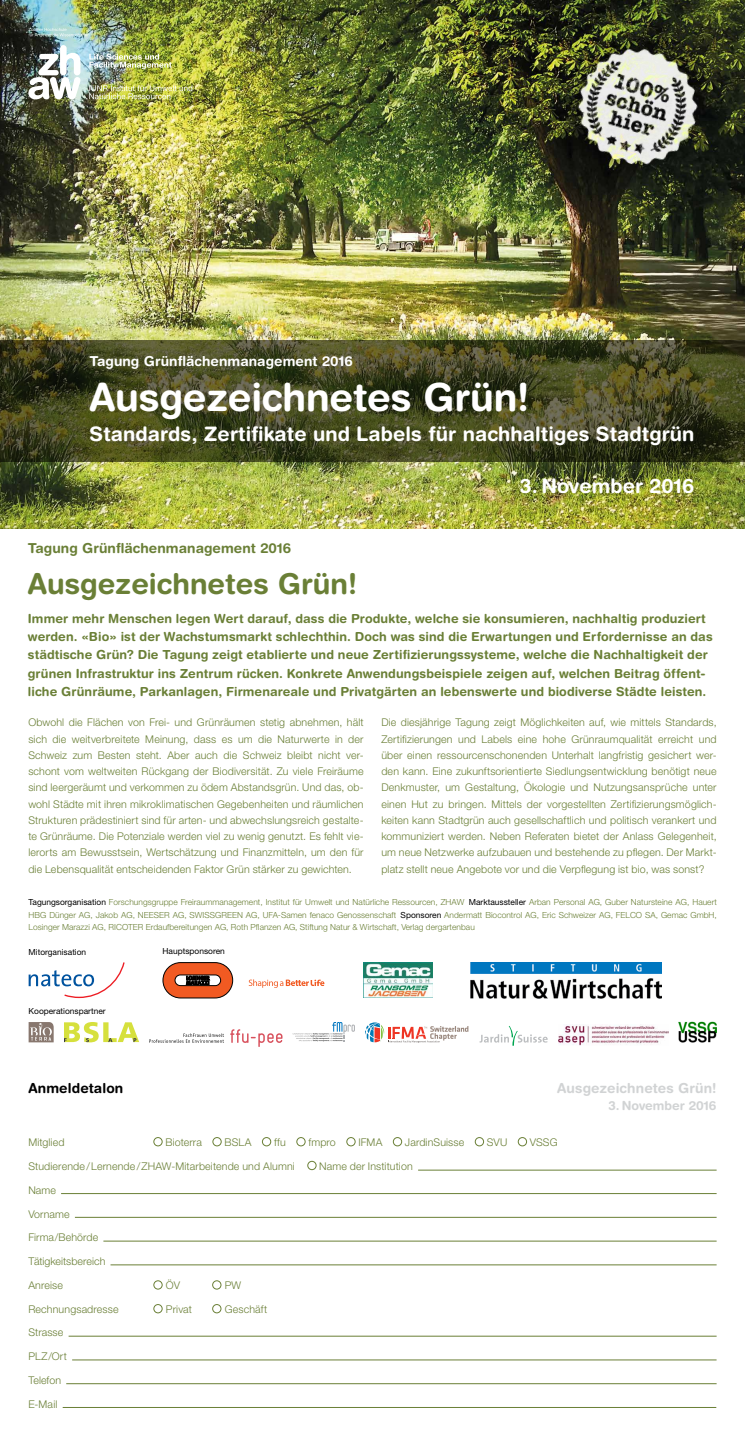
<style>
.page{position:relative;width:745px;height:1436px;background:#fff}
.page>*{position:absolute;margin:0;border:0;box-sizing:border-box;transform-origin:0 0}
.t1{font:700 38.75px "Helvetica Rounded LT Std";letter-spacing:-.005em;color:#fff}
.t2{font:700 28.75px "Helvetica Rounded LT Std";color:#6a7f36}
.t3{font:700 20px "Helvetica Rounded LT Std";letter-spacing:.005em;color:#fff}
.t4{font:700 13.75px "Helvetica Rounded LT Std";letter-spacing:.005em;color:#6a7f36}
.t5{font:700 13.75px "Helvetica Rounded LT Std";letter-spacing:.005em;color:#fff}
.t6{font:700 13.75px "Helvetica Rounded LT Std";letter-spacing:.01em;color:#d1d3d4}
.t7{font:700 13.75px "Helvetica Rounded LT Std";letter-spacing:.01em;color:#000}
.t8{font:700 12.5px/18.1px "Helvetica Rounded LT Std";letter-spacing:.01em;color:#6a7f36}
.t9{font:700 12.5px "Helvetica Rounded LT Std";color:#d1d3d4}
.t10{font:300 10.62px/16.2px "Helvetica Neue LT Pro";letter-spacing:.01em;color:#6a7f36;text-align:justify}
.t11{font:300 8.38px/12.2px "Helvetica Neue LT Pro";letter-spacing:.005em;color:#6a7f36;text-align:justify}
.t12{font:8.38px "Helvetica Neue LT Pro";color:#000}
.s1{font-weight:400;color:#000}
</style>
<div class="page">
<svg style="left:149px;top:1033px;width:75px;height:9px"></svg>
<svg style="left:230px;top:1029px;width:52px;height:17px"></svg>
<img style="left:0;top:0;width:744px;height:528px">
<svg style="left:0;top:340px;width:744px;height:122px;background:#434522"></svg>
<div style="left:153px;top:1136px;width:9px;height:9px;border:1px solid #6a7f36;border-radius:50%"></div>
<div style="left:212px;top:1136px;width:9px;height:9px;border:1px solid #6a7f36;border-radius:50%"></div>
<div style="left:262px;top:1136px;width:9px;height:9px;border:1px solid #6a7f36;border-radius:50%"></div>
<div style="left:296px;top:1136px;width:9px;height:9px;border:1px solid #6a7f36;border-radius:50%"></div>
<div style="left:346px;top:1136px;width:9px;height:9px;border:1px solid #6a7f36;border-radius:50%"></div>
<div style="left:393px;top:1136px;width:8px;height:9px;border:1px solid #6a7f36;border-radius:50%"></div>
<div style="left:474px;top:1136px;width:9px;height:9px;border:1px solid #6a7f36;border-radius:50%"></div>
<div style="left:517px;top:1136px;width:9px;height:9px;border:1px solid #6a7f36;border-radius:50%"></div>
<div style="left:307px;top:1160px;width:9px;height:9px;border:1px solid #6a7f36;border-radius:50%"></div>
<hr style="left:418px;top:1169px;width:298px;height:1px;background:#6a7f36">
<hr style="left:61px;top:1193px;width:655px;height:1px;background:#6a7f36">
<hr style="left:75px;top:1216px;width:641px;height:1px;background:#6a7f36">
<hr style="left:103px;top:1240px;width:613px;height:1px;background:#6a7f36">
<hr style="left:110px;top:1264px;width:606px;height:1px;background:#6a7f36">
<div style="left:153px;top:1280px;width:9px;height:9px;border:1px solid #6a7f36;border-radius:50%"></div>
<div style="left:212px;top:1280px;width:9px;height:9px;border:1px solid #6a7f36;border-radius:50%"></div>
<div style="left:153px;top:1303px;width:9px;height:9px;border:1px solid #6a7f36;border-radius:50%"></div>
<div style="left:212px;top:1303px;width:9px;height:9px;border:1px solid #6a7f36;border-radius:50%"></div>
<hr style="left:69px;top:1335px;width:647px;height:1px;background:#6a7f36">
<hr style="left:72px;top:1359px;width:644px;height:1px;background:#6a7f36">
<hr style="left:66px;top:1383px;width:650px;height:1px;background:#6a7f36">
<hr style="left:63px;top:1406px;width:652px;height:1px;background:#6a7f36">
<img style="left:28px;top:28px;width:164px;height:71px">
<img style="left:556px;top:29px;width:160px;height:159px">
<img style="left:678px;top:1021px;width:38px;height:21px">
<svg style="left:292px;top:1022px;width:62px;height:19px"></svg>
<svg style="left:29px;top:1022px;width:25px;height:20px"></svg>
<svg style="left:365px;top:1022px;width:103px;height:20px"></svg>
<svg style="left:64px;top:1022px;width:75px;height:20px"></svg>
<img style="left:470px;top:962px;width:191px;height:36px">
<svg style="left:479px;top:1026px;width:68px;height:19px"></svg>
<img style="left:558px;top:1024px;width:109px;height:20px">
<svg style="left:29px;top:962px;width:96px;height:35px"></svg>
<img style="left:363px;top:962px;width:69px;height:35px">
<svg style="left:248px;top:979px;width:76px;height:8px"></svg>
<svg style="left:162px;top:962px;width:71px;height:36px"></svg>
<p class="t5" style="left:89px;top:353px;width:264px">Tagung Grünflächenmanagement 2016</p>
<h1 class="t1" style="left:89px;top:374px;width:441px">Ausgezeichnetes Grün!</h1>
<h3 class="t3" style="left:89px;top:422px;width:606px">Standards, Zertifikate und Labels für nachhaltiges Stadtgrün</h3>
<h3 class="t3" style="left:519px;top:474px;width:176px">3. November 2016</h3>
<p class="t4" style="left:28px;top:539px;width:264px">Tagung Grünflächenmanagement 2016</p>
<h2 class="t2" style="left:28px;top:566px;width:330px">Ausgezeichnetes Grün!</h2>
<p class="t8" style="left:28px;top:609px;width:686px">Immer mehr Menschen legen Wert darauf, dass die Produkte, welche sie konsumieren, nachhaltig produziert werden. «Bio» ist der Wachstumsmarkt schlechthin. Doch was sind die Erwartungen und Erfordernisse an das städtische Grün? Die Tagung zeigt etablierte und neue Zertifizierungssysteme, welche die Nachhaltigkeit der grünen Infrastruktur ins Zentrum rücken. Konkrete Anwendungsbeispiele zeigen auf, welchen Beitrag öffent&shy;liche Grünräume, Parkanlagen, Firmenareale und Privatgärten an lebenswerte und biodiverse Städte leisten.</p>
<p class="t10" style="left:28px;top:714px;width:336px">Obwohl die Flächen von Frei- und Grünräumen stetig abnehmen, hält sich die weitverbreitete Meinung, dass es um die Naturwerte in der Schweiz zum Besten steht. Aber auch die Schweiz bleibt nicht ver&shy;schont vom weltweiten Rückgang der Biodiversität. Zu viele Freiräume sind leergeräumt und verkommen zu ödem Abstandsgrün. Und das, ob&shy;wohl Städte mit ihren mikroklimatischen Gegebenheiten und räumlichen Strukturen prädestiniert sind für arten- und abwechslungsreich gestalte&shy;te Grünräume. Die Potenziale werden viel zu wenig genutzt. Es fehlt vie&shy;lerorts am Bewusstsein, Wertschätzung und Finanzmitteln, um den für die Lebensqualität entscheidenden Faktor Grün stärker zu gewichten.</p>
<p class="t10" style="left:381px;top:714px;width:336px">Die diesjährige Tagung zeigt Möglichkeiten auf, wie mittels Standards, Zertifizierungen und Labels eine hohe Grünraumqualität erreicht und über einen ressourcenschonenden Unterhalt langfristig gesichert wer&shy;den kann. Eine zukunftsorientierte Siedlungsentwicklung benötigt neue Denkmuster, um Gestaltung, Ökologie und Nutzungsansprüche unter einen Hut zu bringen. Mittels der vorgestellten Zertifizierungsmöglich&shy;keiten kann Stadtgrün auch gesellschaftlich und politisch verankert und kommuniziert werden. Neben Referaten bietet der Anlass Gelegenheit, um neue Netzwerke aufzubauen und bestehende zu pflegen. Der Markt&shy;platz stellt neue Angebote vor und die Verpflegung ist bio, was sonst?</p>
<p class="t11" style="left:29px;top:895px;width:689px"><span class="s1">Tagungsorganisation</span> Forschungsgruppe Freiraummanagement, Institut für Umwelt und Natürliche Ressourcen, ZHAW <span class="s1">Marktaussteller</span> Arban Personal AG, Guber Natursteine AG, Hauert HBG Dünger AG, Jakob AG, NEESER AG, SWISSGREEN AG, UFA-Samen fenaco Genossenschaft <span class="s1">Sponsoren</span> Andermatt Biocontrol AG, Eric Schweizer AG, FELCO SA, Gemac GmbH, Losinger Marazzi AG, RICOTER Erdaufbereitungen AG, Roth Pflanzen AG, Stiftung Natur &amp; Wirtschaft, Verlag dergartenbau</p>
<p class="t12" style="left:29px;top:946px;width:59px">Mitorganisation</p>
<p class="t12" style="left:162px;top:945px;width:64px">Hauptsponsoren</p>
<p class="t12" style="left:29px;top:1005px;width:78px">Kooperationspartner</p>
<p class="t7" style="left:28px;top:1079px;width:96px">Anmeldetalon</p>
<p class="t6" style="left:557px;top:1079px;width:161px">Ausgezeichnetes Grün!</p>
<p class="t9" style="left:608px;top:1097px;width:110px">3. November 2016</p>
<p class="t10" style="left:28px;top:1133px;width:38px">Mitglied</p>
<p class="t10" style="left:165px;top:1133px;width:38px">Bioterra</p>
<p class="t10" style="left:224px;top:1133px;width:28px">BSLA</p>
<p class="t10" style="left:274px;top:1133px;width:13px">ffu</p>
<p class="t10" style="left:308px;top:1133px;width:29px">fmpro</p>
<p class="t10" style="left:358px;top:1133px;width:25px">IFMA</p>
<p class="t10" style="left:404px;top:1133px;width:61px">JardinSuisse</p>
<p class="t10" style="left:486px;top:1133px;width:22px">SVU</p>
<p class="t10" style="left:529px;top:1133px;width:29px">VSSG</p>
<p class="t10" style="left:28px;top:1157px;width:268px">Studierende/Lernende/ZHAW-Mitarbeitende und Alumni</p>
<p class="t10" style="left:319px;top:1157px;width:95px">Name der Institution</p>
<p class="t10" style="left:28px;top:1181px;width:29px">Name</p>
<p class="t10" style="left:28px;top:1205px;width:43px">Vorname</p>
<p class="t10" style="left:28px;top:1228px;width:71px">Firma /Behörde</p>
<p class="t10" style="left:28px;top:1252px;width:78px">Tätigkeitsbereich</p>
<p class="t10" style="left:28px;top:1276px;width:36px">Anreise</p>
<p class="t10" style="left:166px;top:1276px;width:16px">ÖV</p>
<p class="t10" style="left:224px;top:1276px;width:18px">PW</p>
<p class="t10" style="left:28px;top:1300px;width:92px">Rechnungsadresse</p>
<p class="t10" style="left:166px;top:1300px;width:28px">Privat</p>
<p class="t10" style="left:224px;top:1300px;width:44px">Geschäft</p>
<p class="t10" style="left:28px;top:1323px;width:36px">Strasse</p>
<p class="t10" style="left:28px;top:1347px;width:40px">PLZ /Ort</p>
<p class="t10" style="left:28px;top:1371px;width:34px">Telefon</p>
<p class="t10" style="left:28px;top:1395px;width:30px">E-Mail</p>
</div>
